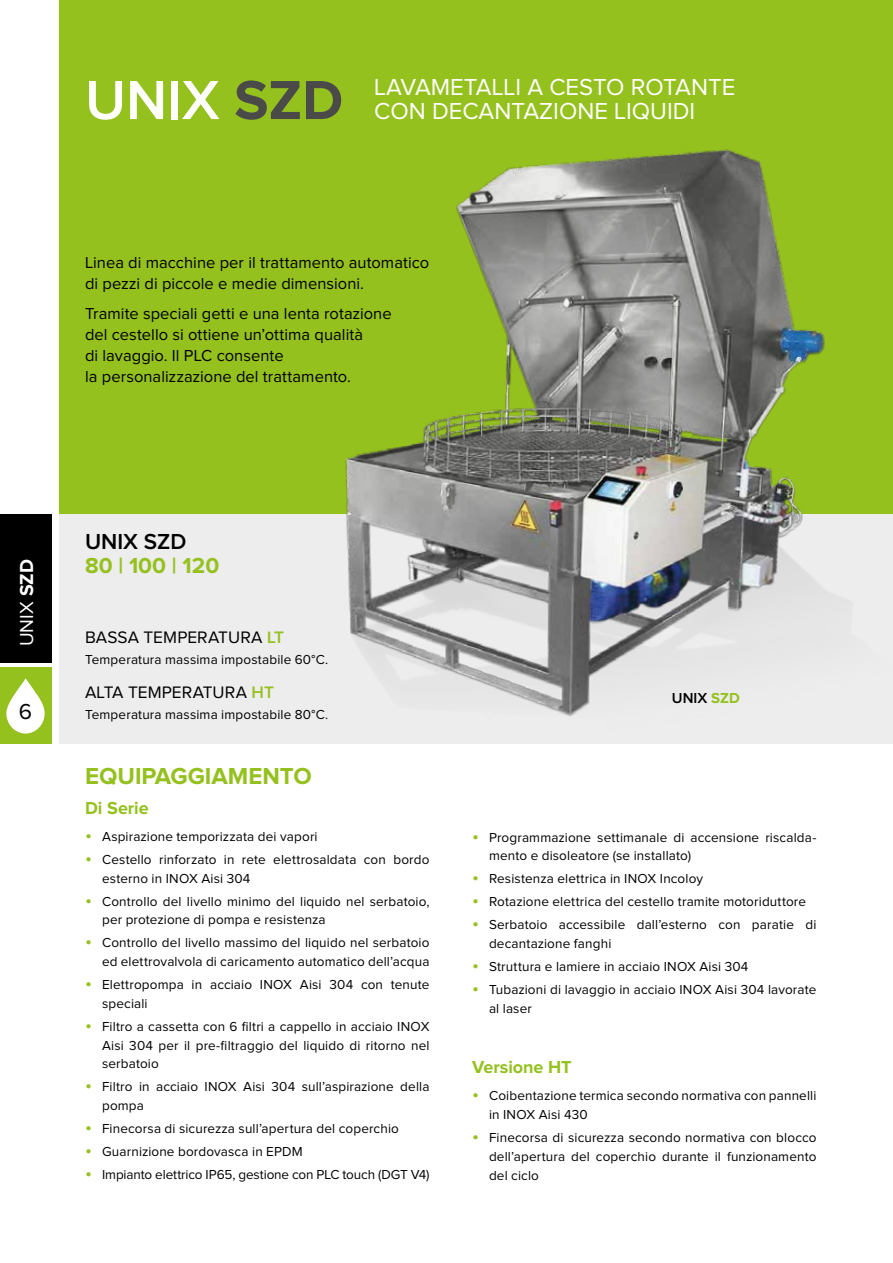
<style>
.page{position:relative;width:893px;height:1263px;background:#fff}
.page>*{position:absolute;margin:0;border:0;box-sizing:border-box;transform-origin:0 0}
.t1{font:600 57px "Proxima Nova";color:#fff}
.t2{font:24px/24px "Proxima Nova";color:#fff}
.t3{font:700 24px "Proxima Nova";color:#95c11f}
.t4{font:700 22.5px "Proxima Nova";color:#95c11f}
.t5{font:600 22.5px "Proxima Nova";color:#000}
.t6{font:22.5px "Proxima Nova";color:#000}
.t7{font:19.5px "Proxima Nova";color:#fff}
.t8{font:700 18px "Proxima Nova";letter-spacing:-.005em;color:#95c11f}
.t9{font:17.25px "Proxima Nova";letter-spacing:.005em;color:#000}
.t10{font:16.5px/21px "Proxima Nova";letter-spacing:.005em;color:#000}
.t11{font:600 15px "Proxima Nova";color:#000}
.t12{font:13.5px/18.8px "Proxima Nova";letter-spacing:.01em;color:#000}
.t13{font:13.5px "Proxima Nova";letter-spacing:-.01em;color:#000}
.s1{font-weight:700;color:#4a4a49}
.s2{font-weight:700}
.s3{font-weight:600;color:#95c11f}
.s4{font-size:19.5px;color:#95c11f}
.s5{font-weight:700;color:#95c11f}
</style>
<div class="page">
<div style="left:60px;top:0;width:833px;height:514px;background:#95c11f"></div>
<div style="left:60px;top:514px;width:833px;height:230px;background:#ededed"></div>
<img style="left:345px;top:149px;width:482px;height:568px">
<div style="left:0;top:514px;width:51px;height:149px;background:#000"></div>
<div style="left:0;top:668px;width:51px;height:76px;background:#95c11f"></div>
<svg style="left:6px;top:678px;width:39px;height:55px"></svg>
<h1 class="t1" style="left:85px;top:74px;width:260px">UNIX <span class="s1">SZD</span></h1>
<h2 class="t2" style="left:374px;top:76px;width:363px">LAVAMETALLI A CESTO ROTANTE<br>CON DECANTAZIONE LIQUIDI</h2>
<p class="t10" style="left:85px;top:253px;width:346px">Linea di macchine per il trattamento automatico di pezzi di piccole e medie dimensioni.</p>
<p class="t10" style="left:85px;top:303px;width:308px">Tramite speciali getti e una lenta rotazione del cestello si ottiene un’ottima qualità<br>di lavaggio. Il PLC consente<br>la personalizzazione del trattamento.</p>
<h3 class="t7" style="left:18px;top:646px;width:89px;rotate:-90deg">UNIX <span class="s2">SZD</span></h3>
<h3 class="t6" style="left:19px;top:702px;width:15px">6</h3>
<h3 class="t5" style="left:85px;top:531px;width:103px">UNIX SZD</h3>
<h3 class="t4" style="left:85px;top:556px;width:136px">80 | 100 | 120</h3>
<p class="t9" style="left:85px;top:629px;width:201px">BASSA TEMPERATURA <span class="s3">LT</span></p>
<p class="t12" style="left:85px;top:650px;width:245px">Temperatura massima impostabile 60°C.</p>
<p class="t9" style="left:85px;top:685px;width:190px">ALTA TEMPERATURA <span class="s3">HT</span></p>
<p class="t12" style="left:85px;top:705px;width:245px">Temperatura massima impostabile 80°C.</p>
<h2 class="t3" style="left:85px;top:765px;width:228px">EQUIPAGGIAMENTO</h2>
<h3 class="t8" style="left:85px;top:799px;width:65px">Di Serie</h3>
<p class="t12" style="left:85px;top:828px;width:234px"><span class="s4">•</span> Aspirazione temporizzata dei vapori</p>
<p class="t12" style="left:102px;top:851px;width:329px;text-indent:-17px"><span class="s4">•</span> Cestello rinforzato in rete elettrosaldata con bordo esterno in INOX Aisi 304</p>
<p class="t12" style="left:102px;top:892px;width:329px;text-indent:-17px"><span class="s4">•</span> Controllo del livello minimo del liquido nel serbatoio, per protezione di pompa e resistenza</p>
<p class="t12" style="left:85px;top:934px;width:346px;text-align:right"><span class="s4">•</span> Controllo del livello massimo del liquido nel serbatoio ed elettrovalvola di caricamento automatico dell’acqua</p>
<p class="t12" style="left:102px;top:976px;width:329px;text-indent:-17px"><span class="s4">•</span> Elettropompa in acciaio INOX Aisi 304 con tenute speciali</p>
<p class="t12" style="left:102px;top:1018px;width:329px;text-align:justify;text-indent:-17px"><span class="s4">•</span> Filtro a cassetta con 6 filtri a cappello in acciaio INOX Aisi 304 per il pre-filtraggio del liquido di ritorno nel serbatoio</p>
<p class="t12" style="left:102px;top:1078px;width:329px;text-indent:-17px"><span class="s4">•</span> Filtro in acciaio INOX Aisi 304 sull’aspirazione della pompa</p>
<p class="t12" style="left:85px;top:1120px;width:315px"><span class="s4">•</span> Finecorsa di sicurezza sull’apertura del coperchio</p>
<p class="t12" style="left:85px;top:1143px;width:219px"><span class="s4">•</span> Guarnizione bordovasca in EPDM</p>
<p class="t13" style="left:85px;top:1168px;width:346px"><span class="s4">•</span> Impianto elettrico IP65, gestione con PLC touch (DGT V4)</p>
<p class="t11" style="left:672px;top:691px;width:69px">UNIX <span class="s5">SZD</span></p>
<p class="t12" style="left:489px;top:828px;width:329px;text-indent:-17px"><span class="s4">•</span> Programmazione settimanale di accensione riscalda&shy;mento e disoleatore (se installato)</p>
<p class="t12" style="left:472px;top:870px;width:233px"><span class="s4">•</span> Resistenza elettrica in INOX Incoloy</p>
<p class="t12" style="left:472px;top:893px;width:336px"><span class="s4">•</span> Rotazione elettrica del cestello tramite motoriduttore</p>
<p class="t12" style="left:489px;top:916px;width:329px;text-indent:-17px"><span class="s4">•</span> Serbatoio accessibile dall’esterno con paratie di decantazione fanghi</p>
<p class="t12" style="left:472px;top:958px;width:278px"><span class="s4">•</span> Struttura e lamiere in acciaio INOX Aisi 304</p>
<p class="t12" style="left:489px;top:981px;width:329px;text-indent:-17px"><span class="s4">•</span> Tubazioni di lavaggio in acciaio INOX Aisi 304 lavorate al laser</p>
<h3 class="t8" style="left:472px;top:1059px;width:101px">Versione HT</h3>
<p class="t12" style="left:489px;top:1087px;width:329px;text-indent:-17px"><span class="s4">•</span> Coibentazione termica secondo normativa con pannelli in INOX Aisi 430</p>
<p class="t12" style="left:489px;top:1129px;width:329px;text-align:justify;text-indent:-17px"><span class="s4">•</span> Finecorsa di sicurezza secondo normativa con blocco dell’apertura del coperchio durante il funzionamento del ciclo</p>
</div>
